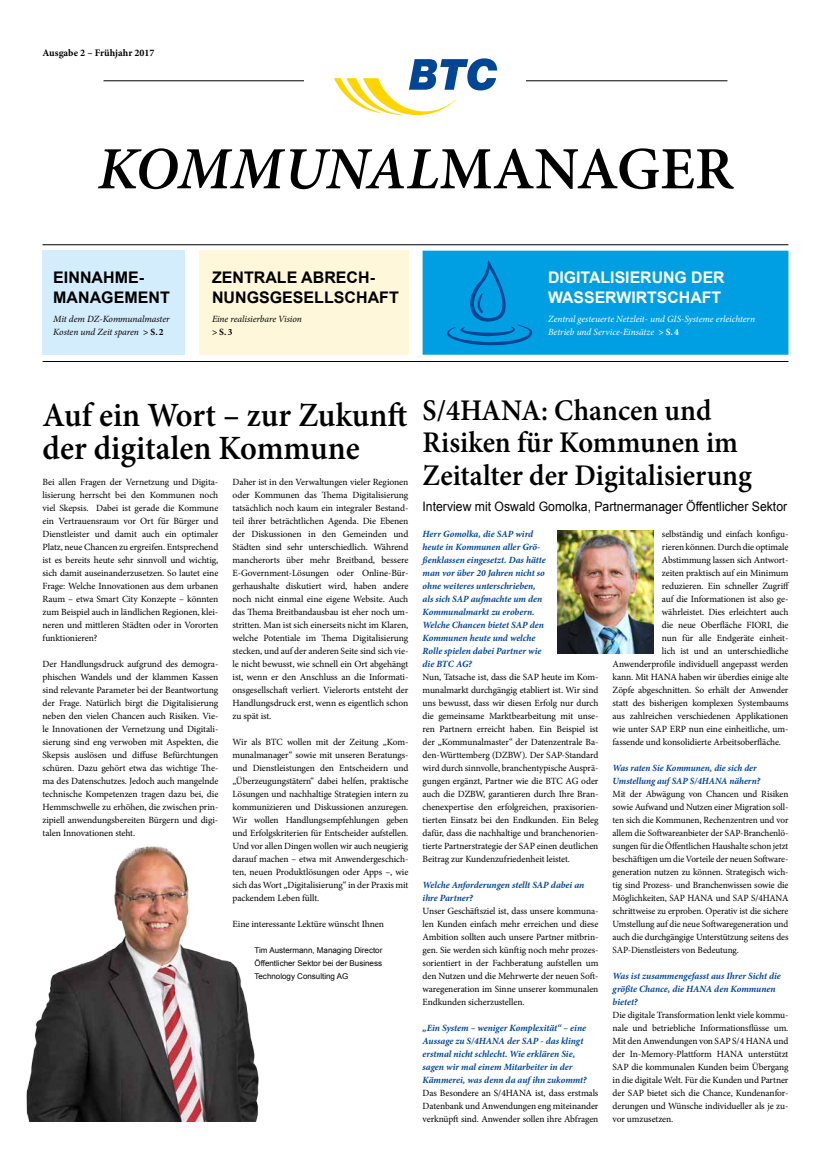
<style>
.page{position:relative;width:831px;height:1163px;background:#fff}
.page>*{position:absolute;margin:0;border:0;box-sizing:border-box;transform-origin:0 0}
.t1{font:italic 600 60px "Minion Pro";color:#000}
.t2{font:600 34px/32.5px "Minion Pro";color:#000;scale:.95 1}
.t3{font:600 30px/32.5px "Minion Pro";color:#000;scale:.95 1}
.t4{font:700 16px/19.5px "Arial";color:#000}
.t5{font:700 16px/19.5px "Arial";color:#fff}
.t6{font:13px "Arial";color:#000;scale:.94 1}
.t7{font:700 10px "Minion Pro";color:#000}
.t8{font:9.5px/13px "Minion Pro";letter-spacing:-.01em;color:#000;text-align:justify}
.t9{font:italic 700 9.5px/13px "Minion Pro";letter-spacing:-.005em;color:#014694}
.t10{font:italic 9.5px/13px "Minion Pro";letter-spacing:-.005em;color:#fff}
.t11{font:italic 9.5px/13px "Minion Pro";letter-spacing:-.01em;color:#000}
.t12{font:700 9.5px "Minion Pro";color:#000}
.t13{font:8px/13px "Arial";color:#000;text-align:justify}
.s1{font-style:normal}
.s2{font-weight:700;font-style:normal}
</style>
<div class="page">
<img style="left:26px;top:846px;width:233px;height:275px">
<hr style="left:43px;top:244px;width:745px;height:1px;background:#000">
<hr style="left:43px;top:361px;width:745px;height:1px;background:#000">
<div style="left:43px;top:250px;width:142px;height:104px;background:#d4edfc"></div>
<div style="left:199px;top:250px;width:209px;height:104px;background:#fff7d9"></div>
<hr style="left:103px;top:80px;width:624px;height:1px;background:#000">
<div style="left:305px;top:62px;width:221px;height:30px;background:#fff"></div>
<svg style="left:334px;top:58px;width:163px;height:57px"></svg>
<div style="left:422px;top:250px;width:366px;height:104px;background:#009fe3"></div>
<img style="left:557px;top:530px;width:96px;height:123px">
<p class="t7" style="left:43px;top:45px;width:113px">Ausgabe 2 – Frühjahr 2017</p>
<h1 class="t1" style="left:97px;top:127px;width:637px">KOMMUNAL<span class="s1">MANAGER</span></h1>
<h3 class="t4" style="left:53px;top:268px;width:118px">EINNAHME-<br>MANAGEMENT</h3>
<p class="t11" style="left:53px;top:312px;width:118px">Mit dem DZ-Kommunalmaster<br>Kosten und Zeit sparen <span class="s2">&gt; S. 2</span></p>
<h3 class="t4" style="left:212px;top:268px;width:188px">ZENTRALE ABRECH-<br>NUNGSGESELLSCHAFT</h3>
<p class="t11" style="left:212px;top:312px;width:91px">Eine realisierbare Vision</p>
<p class="t12" style="left:212px;top:325px;width:22px">&gt; S.3</p>
<h3 class="t5" style="left:548px;top:268px;width:178px">DIGITALISIERUNG DER<br>WASSERWIRTSCHAFT</h3>
<p class="t10" style="left:548px;top:312px;width:209px">Zentral gesteuerte Netzleit- und GIS-Systeme erleichtern<br>Betrieb und Service-Einsätze <span class="s2">&gt; S. 4</span></p>
<h2 class="t2" style="left:43px;top:399px;width:385px">Auf ein Wort – zur Zukunft der digitalen Kommune</h2>
<h3 class="t3" style="left:422px;top:393px;width:348px">S/4HANA: Chancen und<br>Risiken für Kommunen im<br>Zeitalter der Digitalisierung</h3>
<h3 class="t6" style="left:422px;top:497px;width:389px">Interview mit Oswald Gomolka, Partnermanager Öffentlicher Sektor</h3>
<p class="t8" style="left:43px;top:475px;width:177px">Bei allen Fragen der Vernetzung und Digita&shy;lisierung herrscht bei den Kommunen noch viel Skepsis. Dabei ist gerade die Kommune ein Vertrauensraum vor Ort für Bürger und Dienstleister und damit auch ein optimaler Platz, neue Chancen zu ergreifen. Entsprechend ist es bereits heute sehr sinnvoll und wichtig, sich damit auseinanderzusetzen. So lautet eine Frage: Welche Innovationen aus dem urbanen Raum – etwa Smart City Konzepte – könnten zum Beispiel auch in ländlichen Regionen, klei&shy;neren und mittleren Städten oder in Vororten funktionieren?</p>
<p class="t8" style="left:43px;top:657px;width:177px">Der Handlungsdruck aufgrund des demogra&shy;phischen Wandels und der klammen Kassen sind relevante Parameter bei der Beantwortung der Frage. Natürlich birgt die Digitalisierung neben den vielen Chancen auch Risiken. Vie&shy;le Innovationen der Vernetzung und Digitali&shy;sierung sind eng verwoben mit Aspekten, die Skepsis auslösen und diffuse Befürchtungen schüren. Dazu gehört etwa das wichtige The&shy;ma des Datenschutzes. Jedoch auch mangelnde technische Kompetenzen tragen dazu bei, die Hemmschwelle zu erhöhen, die zwischen prin&shy;zipiell anwendungsbereiten Bürgern und digi&shy;talen Innovationen steht.</p>
<p class="t8" style="left:232px;top:475px;width:177px">Daher ist in den Verwaltungen vieler Regionen oder Kommunen das Thema Digitalisierung tatsächlich noch kaum ein integraler Bestand&shy;teil ihrer beträchtlichen Agenda. Die Ebenen der Diskussionen in den Gemeinden und Städten sind sehr unterschiedlich. Während mancherorts über mehr Breitband, bessere E-Government-Lösungen oder Online-Bür&shy;gerhaushalte diskutiert wird, haben andere noch nicht einmal eine eigene Website. Auch das Thema Breitbandausbau ist eher noch um&shy;stritten. Man ist sich einerseits nicht im Klaren, welche Potentiale im Thema Digitalisierung stecken, und auf der anderen Seite sind sich vie&shy;le nicht bewusst, wie schnell ein Ort abgehängt ist, wenn er den Anschluss an die Informati&shy;onsgesellschaft verliert. Vielerorts entsteht der Handlungsdruck erst, wenn es eigentlich schon zu spät ist.</p>
<p class="t8" style="left:232px;top:735px;width:177px">Wir als BTC wollen mit der Zeitung „Kom&shy;munalmanager“ sowie mit unseren Beratungs&shy;und Dienstleistungen den Entscheidern und „Überzeugungstätern“ dabei helfen, praktische Lösungen und nachhaltige Strategien intern zu kommunizieren und Diskussionen anzuregen.<br>Wir wollen Handlungsempfehlungen geben und Erfolgskriterien für Entscheider aufstellen.<br>Und vor allen Dingen wollen wir auch neugierig darauf machen – etwa mit Anwendergeschich&shy;ten, neuen Produktlösungen oder Apps –, wie sich das Wort „Digitalisierung“ in der Praxis mit packendem Leben füllt.</p>
<p class="t8" style="left:232px;top:917px;width:153px">Eine interessante Lektüre wünscht Ihnen</p>
<p class="t13" style="left:254px;top:943px;width:129px">Tim Austermann, Managing Director Öffentlicher Sektor bei der Business Technology Consulting AG</p>
<p class="t8" style="left:662px;top:527px;width:128px">selbständig und einfach konfigu-</p>
<p class="t8" style="left:662px;top:540px;width:128px">rieren können. Durch die optimale</p>
<p class="t8" style="left:662px;top:553px;width:128px">Abstimmung lassen sich Antwort-</p>
<p class="t8" style="left:662px;top:566px;width:128px">zeiten praktisch auf ein Minimum</p>
<p class="t8" style="left:662px;top:579px;width:129px">reduzieren. Ein schneller Zugriff</p>
<p class="t8" style="left:662px;top:592px;width:128px">auf die Informationen ist also ge-</p>
<p class="t8" style="left:662px;top:605px;width:128px">währleistet. Dies erleichtert auch</p>
<p class="t8" style="left:662px;top:618px;width:128px">die neue Oberfläche FIORI, die</p>
<p class="t8" style="left:662px;top:631px;width:128px">nun für alle Endgeräte einheit-</p>
<p class="t8" style="left:662px;top:644px;width:128px">lich ist und an unterschiedliche</p>
<p class="t8" style="left:612px;top:657px;width:177px">Anwenderprofile individuell angepasst werden</p>
<p class="t8" style="left:612px;top:670px;width:177px">kann. Mit HANA haben wir überdies einige alte</p>
<p class="t8" style="left:612px;top:683px;width:177px">Zöpfe abgeschnitten. So erhält der Anwender</p>
<p class="t8" style="left:612px;top:696px;width:177px">statt des bisherigen komplexen Systembaums</p>
<p class="t8" style="left:612px;top:709px;width:177px">aus zahlreichen verschiedenen Applikationen</p>
<p class="t8" style="left:612px;top:722px;width:177px">wie unter SAP ERP nun eine einheitliche, um-</p>
<p class="t8" style="left:612px;top:735px;width:170px">fassende und konsolidierte Arbeitsoberfläche.</p>
<p class="t9" style="left:612px;top:761px;width:149px">Was raten Sie Kommunen, die sich der<br>Umstellung auf SAP S/4HANA nähern?</p>
<p class="t8" style="left:612px;top:787px;width:177px">Mit der Abwägung von Chancen und Risiken sowie Aufwand und Nutzen einer Migration soll&shy;ten sich die Kommunen, Rechenzentren und vor allem die Softwareanbieter der SAP-Branchenlö&shy;sungen für die Öffentlichen Haushalte schon jetzt beschäftigen um die Vorteile der neuen Software&shy;generation nutzen zu können. Strategisch wich&shy;tig sind Prozess- und Branchenwissen sowie die Möglichkeiten, SAP HANA und SAP S/4HANA schrittweise zu erproben. Operativ ist die sichere Umstellung auf die neue Softwaregeneration und auch die durchgängige Unterstützung seitens des SAP-Dienstleisters von Bedeutung.</p>
<p class="t9" style="left:612px;top:969px;width:170px">Was ist zusammengefasst aus Ihrer Sicht die größte Chance, die HANA den Kommunen bietet?</p>
<p class="t8" style="left:612px;top:1008px;width:177px">Die digitale Transformation lenkt viele kommu&shy;nale und betriebliche Informationsflüsse um.<br>Mit den Anwendungen von SAP S/4 HANA und der In-Memory-Plattform HANA unterstützt SAP die kommunalen Kunden beim Übergang in die digitale Welt. Für die Kunden und Partner der SAP bietet sich die Chance, Kundenanfor&shy;derungen und Wünsche individueller als je zu&shy;vor umzusetzen.</p>
<p class="t9" style="left:422px;top:527px;width:124px">Herr Gomolka, die SAP wird heute in Kommunen aller Grö&shy;ßenklassen eingesetzt. Das hätte man vor über 20 Jahren nicht so ohne weiteres unterschrieben, als sich SAP aufmachte um den<br>Kommunalmarkt zu erobern.<br>Welche Chancen bietet SAP den<br>Kommunen heute und welche<br>Rolle spielen dabei Partner wie die BTC AG?</p>
<p class="t8" style="left:422px;top:670px;width:177px">Nun, Tatsache ist, dass die SAP heute im Kom&shy;munalmarkt durchgängig etabliert ist. Wir sind uns bewusst, dass wir diesen Erfolg nur durch die gemeinsame Marktbearbeitung mit unse&shy;ren Partnern erreicht haben. Ein Beispiel ist der „Kommunalmaster“ der Datenzentrale Ba&shy;den-Württemberg (DZBW). Der SAP-Standard wird durch sinnvolle, branchentypische Ausprä&shy;gungen ergänzt, Partner wie die BTC AG oder auch die DZBW, garantieren durch Ihre Bran&shy;chenexpertise den erfolgreichen, praxisorien&shy;tierten Einsatz bei den Endkunden. Ein Beleg dafür, dass die nachhaltige und branchenorien&shy;tierte Partnerstrategie der SAP einen deutlichen Beitrag zur Kundenzufriedenheit leistet.</p>
<p class="t9" style="left:422px;top:878px;width:163px">Welche Anforderungen stellt SAP dabei an ihre Partner?</p>
<p class="t8" style="left:422px;top:904px;width:177px">Unser Geschäftsziel ist, dass unsere kommuna&shy;len Kunden einfach mehr erreichen und diese Ambition sollten auch unsere Partner mitbrin&shy;gen. Sie werden sich künftig noch mehr prozes&shy;sorientiert in der Fachberatung aufstellen um den Nutzen und die Mehrwerte der neuen Soft&shy;waregeneration im Sinne unserer kommunalen Endkunden sicherzustellen.</p>
<p class="t9" style="left:422px;top:1021px;width:166px">„Ein System – weniger Komplexität“ – eine Aussage zu S/4HANA der SAP - das klingt erstmal nicht schlecht. Wie erklären Sie, sagen wir mal einem Mitarbeiter in der Kämmerei, was denn da auf ihn zukommt?</p>
<p class="t8" style="left:422px;top:1086px;width:177px">Das Besondere an S/4HANA ist, dass erstmals Datenbank und Anwendungen eng miteinander verknüpft sind. Anwender sollen ihre Abfragen</p>
</div>
